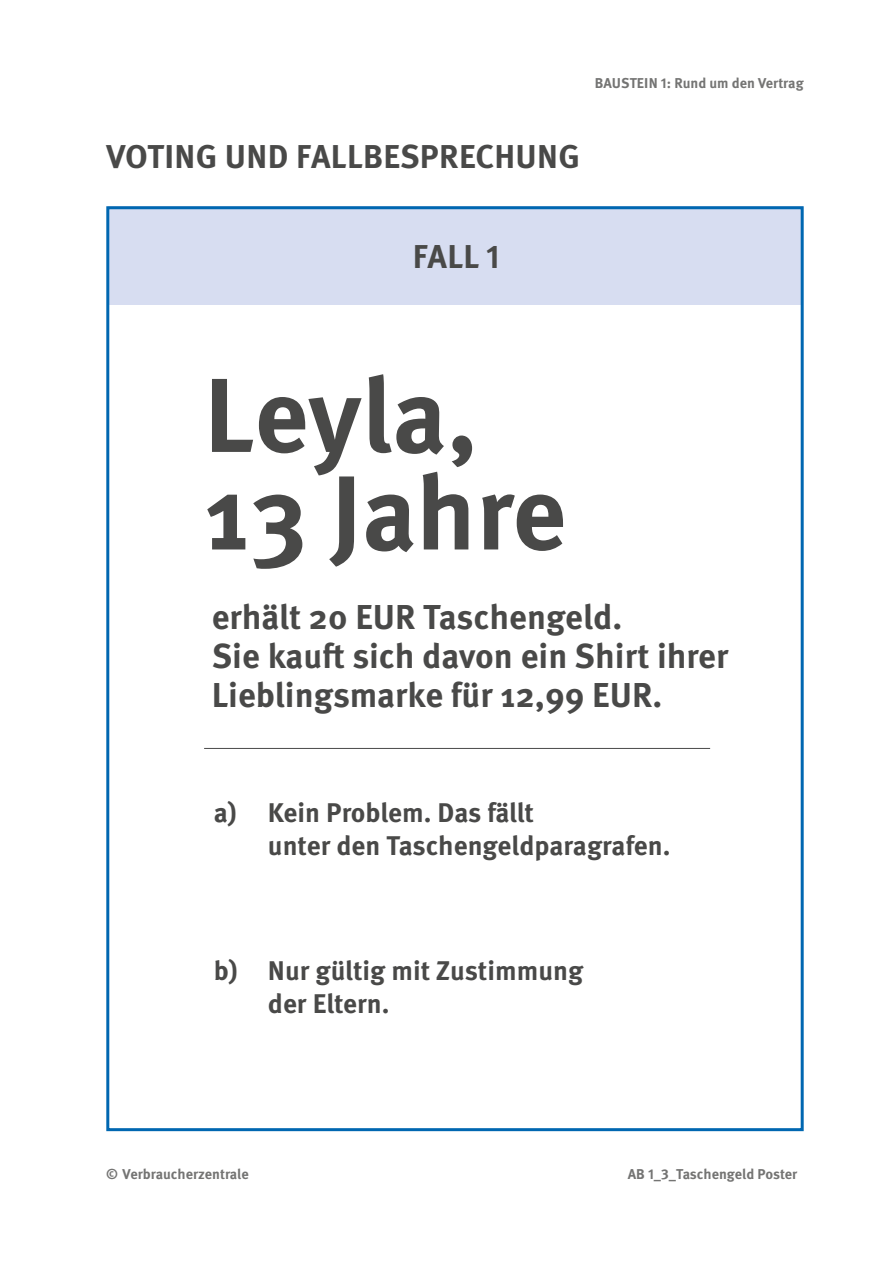
<style>
.page{position:relative;width:893px;height:1263px;background:#fff}
.page>*{position:absolute;margin:0;border:0;box-sizing:border-box;transform-origin:0 0}
.t1{font:700 105px/97.5px "Meta Pro";color:#494948}
.t2{font:700 34.5px/39px "Meta Pro";color:#494948}
.t3{font:700 33px "Meta Pro";letter-spacing:.01em;color:#494948}
.t4{font:700 27px/33px "Meta Pro";color:#494948}
.t5{font:700 14.25px "Meta Pro";color:#747473}
</style>
<div class="page">
<div style="left:108px;top:206px;width:694px;height:99px;background:#d7ddf1"></div>
<div style="left:106px;top:206px;width:698px;height:925px;border:3px solid #0067b1"></div>
<hr style="left:204px;top:748px;width:506px;height:1px;background:#494948">
<p class="t5" style="left:595px;top:72px;width:211px">BAUSTEIN 1: Rund um den Vertrag</p>
<p class="t3" style="left:106px;top:130px;width:475px">VOTING UND FALLBESPRECHUNG</p>
<p class="t3" style="left:413px;top:230px;width:89px">FALL 1</p>
<h1 class="t1" style="left:204px;top:360px;width:364px">Leyla,<br>13 Jahre</h1>
<p class="t2" style="left:212px;top:595px;width:518px">erhält 20 EUR Taschengeld.<br>Sie kauft sich davon ein Shirt ihrer<br>Lieblingsmarke für 12,99 EUR.</p>
<p class="t4" style="left:268px;top:794px;width:404px;text-indent:-54px">a) Kein Problem. Das fällt<br>unter den Taschengeldparagrafen.</p>
<p class="t4" style="left:268px;top:952px;width:317px;text-indent:-54px">b) Nur gültig mit Zustimmung der Eltern.</p>
<p class="t5" style="left:106px;top:1163px;width:144px">© Verbraucherzentrale</p>
<p class="t5" style="left:628px;top:1163px;width:171px">AB 1_3_Taschengeld Poster</p>
</div>
